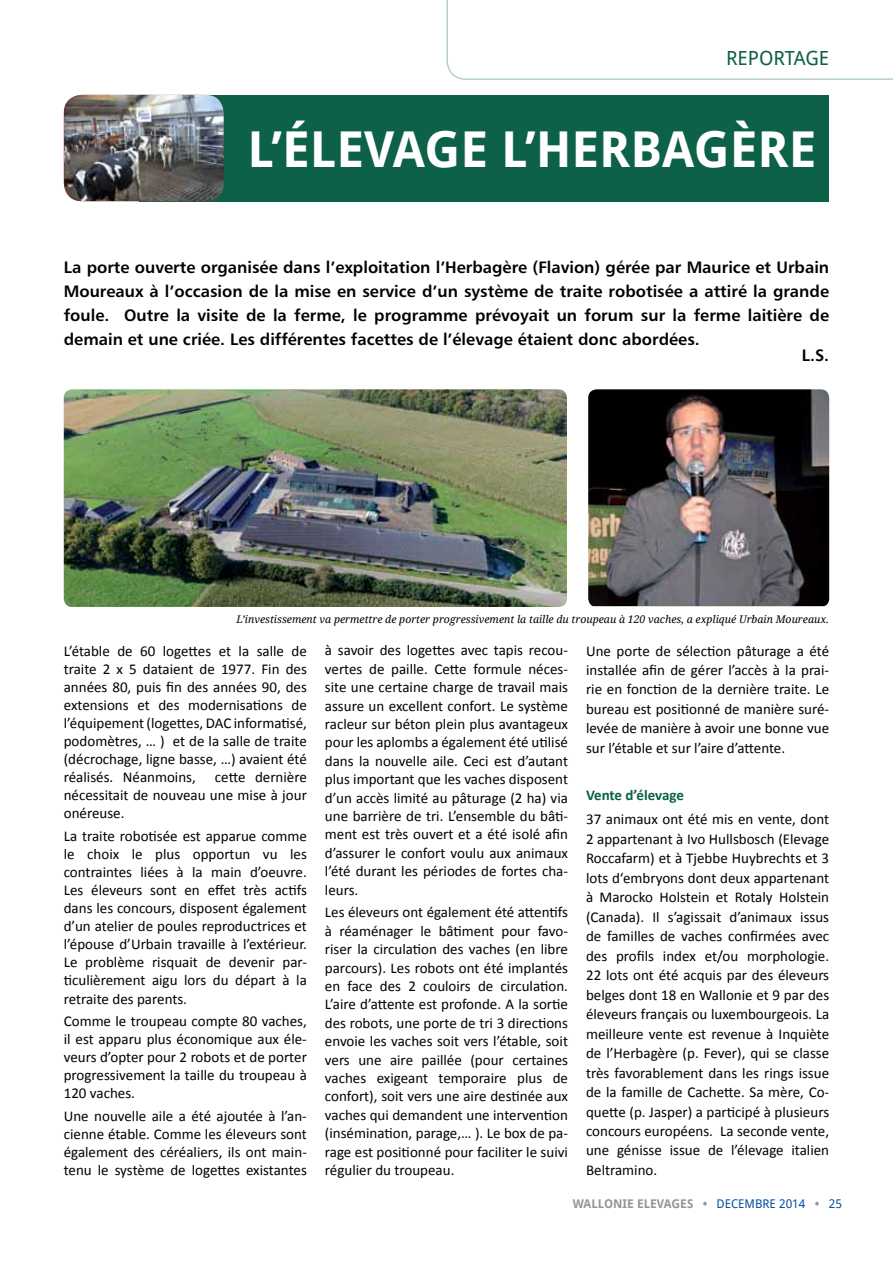
<style>
.page{position:relative;width:893px;height:1263px;background:#fff}
.page>*{position:absolute;margin:0;border:0;box-sizing:border-box;transform-origin:0 0}
.t1{font:700 49.5px "Droid Sans";color:#fff}
.t2{font:19.5px "Droid Sans";color:#0c6148}
.t3{font:16.5px/24px "Humanist 777 BT Bold B";color:#000;text-align:justify}
.t4{font:15px/18.5px "Calibri";color:#000;text-align:justify}
.t5{font:700 15px "Calibri";letter-spacing:-.01em;color:#0c6148}
.t6{font:700 12px "Droid Sans";color:#939598}
.t7{font:italic 10.5px "Droid Serif";color:#000}
.s1{font-weight:400;color:#034ea2}
</style>
<div class="page">
<svg style="left:446px;top:0;width:447px;height:80px"></svg>
<div style="left:140px;top:95px;width:689px;height:106px;background:#0c6148"></div>
<img style="left:64px;top:95px;width:160px;height:106px">
<img style="left:64px;top:389px;width:503px;height:218px">
<img style="left:588px;top:389px;width:241px;height:217px">
<h2 class="t2" style="left:726px;top:45px;width:34px">REPORTA</h2>
<h2 class="t2" style="left:805px;top:45px;width:25px">GE</h2>
<h1 class="t1" style="left:248px;top:114px;width:320px">L’ÉLEVAGE L’HERBA</h1>
<h1 class="t1" style="left:694px;top:114px;width:91px">GÈRE</h1>
<p class="t3" style="left:64px;top:255px;width:767px">La porte ouverte organisée dans l’exploitation l’Herbagère (Flavion) gérée par Maurice et Urbain Moureaux à l’occasion de la mise en service d’un système de traite robotisée a attiré la grande foule. Outre la visite de la ferme, le programme prévoyait un forum sur la ferme laitière de demain et une criée. Les différentes facettes de l’élevage étaient donc abordées.</p>
<p class="t3" style="left:802px;top:343px;width:29px">L.S.</p>
<p class="t7" style="left:237px;top:612px;width:594px">L’investissement va permettre de porter progressivement la taille du troupeau à 120 vaches, a expliqué Urbain Moureaux.</p>
<p class="t4" style="left:64px;top:641px;width:245px">L’étable de 60 logettes et la salle de traite 2 x 5 dataient de 1977. Fin des années 80, puis fin des années 90, des extensions et des modernisations de l’équipement (logettes, DAC informatisé, podomètres, … ) et de la salle de traite (décrochage, ligne basse, …) avaient été réalisés. Néanmoins,</p>
<p class="t4" style="left:325px;top:640px;width:245px">à savoir des logettes avec tapis recou&shy;vertes de paille. Cette formule néces&shy;site une certaine charge de travail mais assure un excellent confort. Le système racleur sur béton plein plus avantageux pour les aplombs a également été utilisé dans la nouvelle aile. Ceci est d’autant plus important que les vaches disposent d’un accès limité au pâturage (2 ha) via une barrière de tri. L’ensemble du bâti&shy;ment est très ouvert et a été isolé afin d’assurer le confort voulu aux animaux l’été durant les périodes de fortes cha&shy;leurs.</p>
<p class="t4" style="left:325px;top:902px;width:245px">Les éleveurs ont également été attentifs à réaménager le bâtiment pour favo&shy;riser la circulation des vaches (en libre parcours). Les robots ont été implantés en face des 2 couloirs de circulation.<br>L’aire d’attente est profonde. A la sortie des robots, une porte de tri 3 directions envoie les vaches soit vers l’étable, soit vers une aire paillée (pour certaines vaches exigeant temporaire plus de confort), soit vers une aire destinée aux vaches qui demandent une intervention (insémination, parage,… ). Le box de pa&shy;rage est positionné pour faciliter le suivi régulier du troupeau.</p>
<p class="t4" style="left:586px;top:640px;width:245px;line-height:19.5px">Une porte de sélection pâturage a été installée afin de gérer l’accès à la prai&shy;rie en fonction de la dernière traite. Le bureau est positionné de manière suré&shy;levée de manière à avoir une bonne vue sur l’étable et sur l’aire d’attente.</p>
<p class="t5" style="left:586px;top:786px;width:99px">Vente d’élevage</p>
<p class="t4" style="left:586px;top:809px;width:245px;line-height:19.5px">37 animaux ont été mis en vente, dont 2 appartenant à Ivo Hullsbosch (Elevage Roccafarm) et à Tjebbe Huybrechts et 3 lots d‘embryons dont deux appartenant à Marocko Holstein et Rotaly Holstein (Canada). Il s’agissait d’animaux issus de familles de vaches confirmées avec des profils index et/ou morphologie.<br>22 lots ont été acquis par des éleveurs belges dont 18 en Wallonie et 9 par des éleveurs français ou luxembourgeois. La meilleure vente est revenue à Inquiète de l’Herbagère (p. Fever), qui se classe très favorablement dans les rings issue de la famille de Cachette. Sa mère, Co&shy;quette (p. Jasper) a participé à plusieurs concours européens. La seconde vente, une génisse issue de l’élevage italien Beltramino.</p>
<p class="t4" style="left:64px;top:767px;width:245px;text-indent:151px">cette dernière nécessitait de nouveau une mise à jour onéreuse.</p>
<p class="t4" style="left:64px;top:826px;width:245px">La traite robotisée est apparue comme le choix le plus opportun vu les contraintes liées à la main d’oeuvre.<br>Les éleveurs sont en effet très actifs dans les concours, disposent également d’un atelier de poules reproductrices et l’épouse d’Urbain travaille à l’extérieur.<br>Le problème risquait de devenir par&shy;ticulièrement aigu lors du départ à la retraite des parents.</p>
<p class="t4" style="left:64px;top:1011px;width:245px">Comme le troupeau compte 80 vaches, il est apparu plus économique aux éle&shy;veurs d’opter pour 2 robots et de porter progressivement la taille du troupeau à 120 vaches.</p>
<p class="t4" style="left:64px;top:1106px;width:245px">Une nouvelle aile a été ajoutée à l’an&shy;cienne étable. Comme les éleveurs sont également des céréaliers, ils ont main&shy;tenu le système de logettes existantes</p>
<p class="t6" style="left:573px;top:1195px;width:9px">WALL</p>
<p class="t6" style="left:604px;top:1195px;width:239px">ONIE ELEVAGES • <span class="s1">D ECEM BRE 2014</span> • <span class="s1">25</span></p>
</div>
